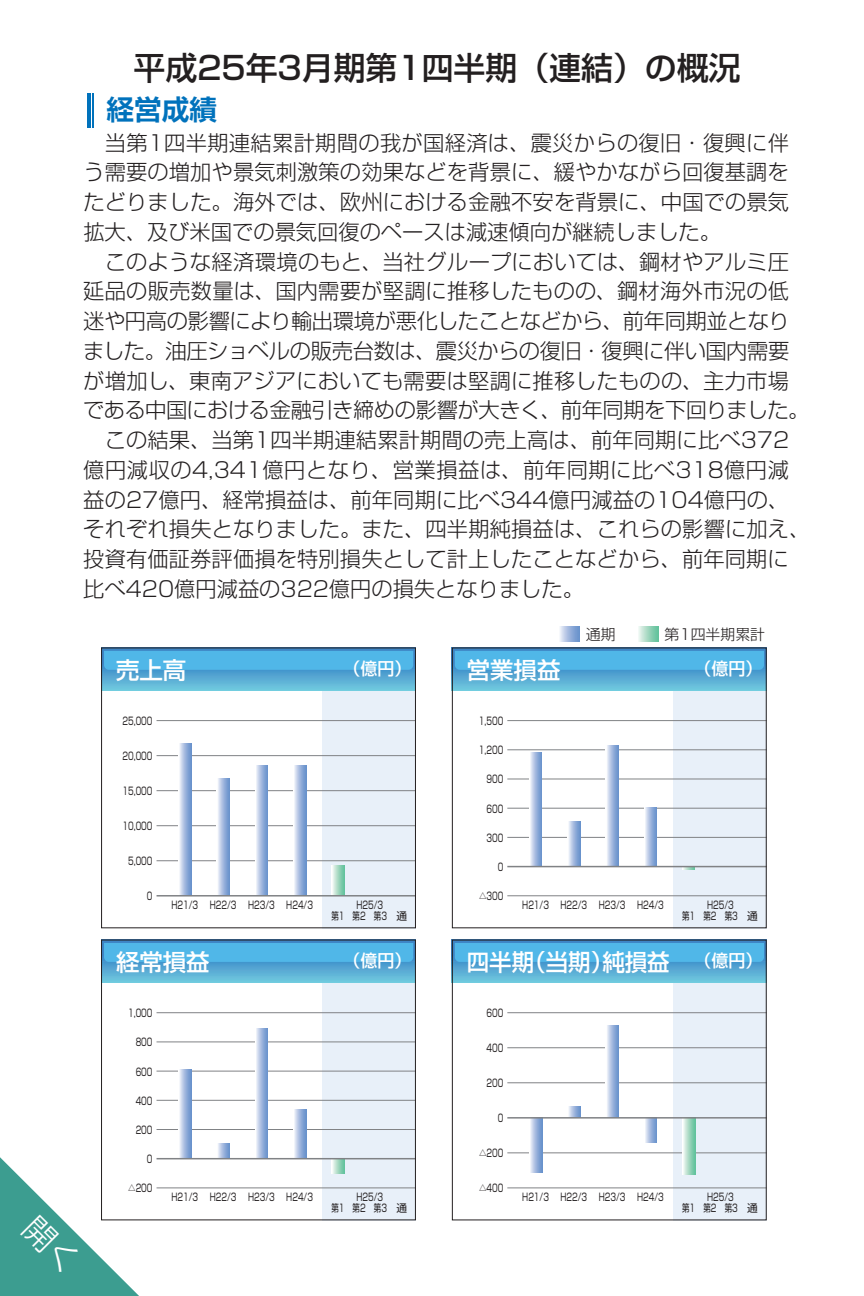
<style>
.page{position:relative;width:864px;height:1296px;background:#fff}
.page>*{position:absolute;margin:0;border:0;box-sizing:border-box;transform-origin:0 0}
.t1{font:500 31.8px "Shin Go Pr 5";color:#231f20}
.t2{font:700 27.6px "Shin Go Pr 5 De";color:#0072bc}
.t3{font:500 23.4px "Shin Go Pr 5";color:#fff;scale:.96 1}
.t4{font:500 23.4px "Shin Go Pr 5";color:#fff}
.t5{font:300 21.3px/29.7px "Shin Go Pr 5";letter-spacing:.005em;color:#231f20}
.t6{font:500 17.1px "Shin Go Pr 5";color:#fff}
.t7{font:300 15px "Shin Go Pr 5";color:#231f20}
.t8{font:10.5px/11.1px "Shin Go Pr 5";color:#231f20;text-align:center;scale:.7 1}
.s1{font-size:17.1px}
</style>
<div class="page">
<div style="left:322px;top:690px;width:94px;height:238px;background:#e8f0f9"></div>
<hr style="left:157px;top:860px;width:259px;height:1px;background:#808285">
<hr style="left:157px;top:825px;width:259px;height:1px;background:#808285">
<hr style="left:157px;top:790px;width:259px;height:1px;background:#808285">
<hr style="left:157px;top:755px;width:259px;height:1px;background:#808285">
<hr style="left:157px;top:720px;width:259px;height:1px;background:#808285">
<svg style="left:178px;top:743px;width:13px;height:152px;background:#aec2e3"></svg>
<svg style="left:255px;top:766px;width:13px;height:129px;background:#a9bfe1"></svg>
<svg style="left:332px;top:865px;width:12px;height:30px"></svg>
<svg style="left:293px;top:765px;width:13px;height:130px"></svg>
<svg style="left:217px;top:779px;width:13px;height:116px;background:#a6bce0"></svg>
<hr style="left:157px;top:895px;width:259px;height:2px;background:#808285">
<div style="left:673px;top:690px;width:94px;height:238px;background:#e8f0f9"></div>
<hr style="left:507px;top:837px;width:260px;height:1px;background:#808285">
<hr style="left:507px;top:895px;width:260px;height:1px;background:#808285">
<hr style="left:507px;top:808px;width:260px;height:1px;background:#808285">
<hr style="left:507px;top:778px;width:260px;height:2px;background:#808285">
<hr style="left:507px;top:749px;width:260px;height:1px;background:#808285">
<hr style="left:507px;top:720px;width:260px;height:1px;background:#808285">
<svg style="left:529px;top:753px;width:13px;height:113px"></svg>
<svg style="left:568px;top:822px;width:12px;height:44px"></svg>
<svg style="left:682px;top:867px;width:13px;height:2px"></svg>
<svg style="left:606px;top:745px;width:12px;height:121px"></svg>
<svg style="left:644px;top:808px;width:13px;height:58px"></svg>
<hr style="left:507px;top:866px;width:260px;height:1px;background:#808285">
<div style="left:322px;top:982px;width:94px;height:238px;background:#e8f0f9"></div>
<hr style="left:157px;top:1129px;width:259px;height:1px;background:#808285">
<hr style="left:157px;top:1187px;width:259px;height:1px;background:#808285">
<hr style="left:157px;top:1100px;width:259px;height:1px;background:#808285">
<hr style="left:157px;top:1071px;width:259px;height:1px;background:#808285">
<hr style="left:157px;top:1041px;width:259px;height:1px;background:#808285">
<hr style="left:157px;top:1012px;width:259px;height:1px;background:#808285">
<svg style="left:178px;top:1070px;width:13px;height:88px"></svg>
<svg style="left:217px;top:1144px;width:13px;height:14px"></svg>
<svg style="left:332px;top:1159px;width:12px;height:15px"></svg>
<svg style="left:255px;top:1029px;width:13px;height:129px;background:#a9bfe1"></svg>
<svg style="left:293px;top:1110px;width:13px;height:48px"></svg>
<hr style="left:157px;top:1158px;width:259px;height:1px;background:#808285">
<div style="left:673px;top:982px;width:94px;height:238px;background:#e8f0f9"></div>
<hr style="left:507px;top:1187px;width:260px;height:1px;background:#808285">
<hr style="left:507px;top:1082px;width:260px;height:1px;background:#808285">
<hr style="left:507px;top:1012px;width:260px;height:1px;background:#808285">
<hr style="left:507px;top:1152px;width:260px;height:1px;background:#808285">
<hr style="left:507px;top:1047px;width:260px;height:1px;background:#808285">
<svg style="left:682px;top:1119px;width:13px;height:55px"></svg>
<svg style="left:529px;top:1119px;width:13px;height:54px"></svg>
<svg style="left:569px;top:1107px;width:11px;height:10px"></svg>
<svg style="left:606px;top:1025px;width:13px;height:92px"></svg>
<svg style="left:645px;top:1119px;width:12px;height:24px"></svg>
<hr style="left:507px;top:1117px;width:260px;height:2px;background:#808285">
<hr style="left:92px;top:94px;width:2px;height:34px;background:#0072bc">
<hr style="left:87px;top:94px;width:4px;height:34px;background:#0072bc">
<div style="left:101px;top:648px;width:315px;height:42px;background:linear-gradient(to bottom,#327bc4,#65bcda)"></div>
<div style="left:104px;top:651px;width:309px;height:19px;background:#50b7e8"></div>
<div style="left:101px;top:940px;width:315px;height:42px;background:linear-gradient(to bottom,#327ac3,#65bcda)"></div>
<div style="left:104px;top:943px;width:309px;height:19px;background:#50b7e8"></div>
<svg style="left:454px;top:650px;width:311px;height:40px;background:#59add4"></svg>
<div style="left:455px;top:651px;width:309px;height:19px;background:#50b7e8"></div>
<div style="left:452px;top:940px;width:315px;height:42px;background:linear-gradient(to bottom,#3279c2,#65bcda)"></div>
<div style="left:455px;top:943px;width:309px;height:19px;background:#50b7e8"></div>
<div style="left:101px;top:648px;width:315px;height:280px;border:1px solid #231f20"></div>
<div style="left:101px;top:940px;width:315px;height:280px;border:1px solid #231f20"></div>
<div style="left:452px;top:648px;width:315px;height:280px;border:1px solid #231f20"></div>
<div style="left:452px;top:940px;width:315px;height:280px;border:1px solid #231f20"></div>
<svg style="left:560px;top:627px;width:20px;height:15px"></svg>
<svg style="left:638px;top:627px;width:20px;height:15px"></svg>
<svg style="left:0;top:1157px;width:139px;height:139px"></svg>
<h1 class="t1" style="left:134px;top:42px;width:609px">平成25年3月期第1四半期（連結）の概況</h1>
<p class="t2" style="left:107px;top:87px;width:112px">経営成績</p>
<p class="t5" style="left:83px;top:126px;width:729px">　当第1四半期連結累計期間の我が国経済は、震災からの復旧・復興に伴う需要の増加や景気刺激策の効果などを背景に、緩やかながら回復基調をたどりました。海外では、欧州における金融不安を背景に、中国での景気拡大、及び米国での景気回復のペースは減速傾向が継続しました。<br>　このような経済環境のもと、当社グループにおいては、鋼材やアルミ圧延品の販売数量は、国内需要が堅調に推移したものの、鋼材海外市況の低迷や円高の影響により輸出環境が悪化したことなどから、前年同期並となりました。油圧ショベルの販売台数は、震災からの復旧・復興に伴い国内需要が増加し、東南アジアにおいても需要は堅調に推移したものの、主力市場である中国における金融引き締めの影響が大きく、前年同期を下回りました。　この結果、当第1四半期連結累計期間の売上高は、前年同期に比べ372億円減収の4,341億円となり、営業損益は、前年同期に比べ318億円減益の27億円、経常損益は、前年同期に比べ344億円減益の104億円の、それぞれ損失となりました。また、四半期純損益は、これらの影響に加え、投資有価証券評価損を特別損失として計上したことなどから、前年同期に比べ420億円減益の322億円の損失となりました。</p>
<p class="t7" style="left:586px;top:622px;width:31px">通期</p>
<p class="t7" style="left:665px;top:622px;width:102px">第1四半期累計</p>
<p class="t4" style="left:116px;top:651px;width:72px">売上高</p>
<p class="t6" style="left:344px;top:655px;width:70px">（億円）</p>
<p class="t4" style="left:467px;top:651px;width:95px">営業損益</p>
<p class="t6" style="left:694px;top:655px;width:70px">（億円）</p>
<p class="t8" style="left:122px;top:715px;width:45px">25,000</p>
<p class="t8" style="left:479px;top:715px;width:37px">1,500</p>
<p class="t8" style="left:122px;top:750px;width:45px">20,000</p>
<p class="t8" style="left:479px;top:744px;width:37px">1,200</p>
<p class="t8" style="left:486px;top:773px;width:26px">900</p>
<p class="t8" style="left:122px;top:785px;width:45px">15,000</p>
<p class="t8" style="left:486px;top:802px;width:26px">600</p>
<p class="t8" style="left:122px;top:820px;width:45px">10,000</p>
<p class="t8" style="left:486px;top:831px;width:26px">300</p>
<p class="t8" style="left:128px;top:855px;width:37px">5,000</p>
<p class="t8" style="left:498px;top:861px;width:10px">0</p>
<p class="t8" style="left:147px;top:890px;width:10px">0</p>
<p class="t8" style="left:171px;top:898px;width:204px">H21/3 H22/3 H23/3 H24/3</p>
<p class="t8" style="left:331px;top:898px;width:110px">H25/3<br>第1 第2 第3 通</p>
<p class="t8" style="left:479px;top:890px;width:36px">△300</p>
<p class="t8" style="left:522px;top:898px;width:94px">H21/3 H22/3</p>
<p class="t8" style="left:682px;top:898px;width:110px">H25/3<br>第1 第2 第3 通</p>
<p class="t8" style="left:599px;top:898px;width:94px">H23/3 H24/3</p>
<p class="t4" style="left:116px;top:943px;width:95px">経常損益</p>
<p class="t6" style="left:344px;top:947px;width:70px">（億円）</p>
<p class="t3" style="left:467px;top:943px;width:309px">四半期（当期）純損益 <span class="s1">（億円）</span></p>
<p class="t8" style="left:128px;top:1007px;width:37px">1,000</p>
<p class="t8" style="left:486px;top:1007px;width:26px">600</p>
<p class="t8" style="left:136px;top:1036px;width:26px">800</p>
<p class="t8" style="left:486px;top:1042px;width:26px">400</p>
<p class="t8" style="left:136px;top:1065px;width:26px">600</p>
<p class="t8" style="left:486px;top:1077px;width:26px">200</p>
<p class="t8" style="left:136px;top:1094px;width:26px">400</p>
<p class="t8" style="left:498px;top:1112px;width:10px">0</p>
<p class="t8" style="left:136px;top:1123px;width:26px">200</p>
<p class="t8" style="left:147px;top:1153px;width:10px">0</p>
<p class="t8" style="left:479px;top:1147px;width:36px">△200</p>
<p class="t8" style="left:128px;top:1182px;width:36px">△200</p>
<p class="t8" style="left:171px;top:1190px;width:94px">H21/3 H22/3</p>
<p class="t8" style="left:331px;top:1190px;width:110px">H25/3<br>第1 第2 第3 通</p>
<p class="t8" style="left:248px;top:1190px;width:94px">H23/3 H24/3</p>
<p class="t8" style="left:479px;top:1182px;width:36px">△400</p>
<p class="t8" style="left:522px;top:1190px;width:94px">H21/3 H22/3</p>
<p class="t8" style="left:682px;top:1190px;width:110px">H25/3<br>第1 第2 第3 通</p>
<p class="t8" style="left:599px;top:1190px;width:94px">H23/3 H24/3</p>
</div>
